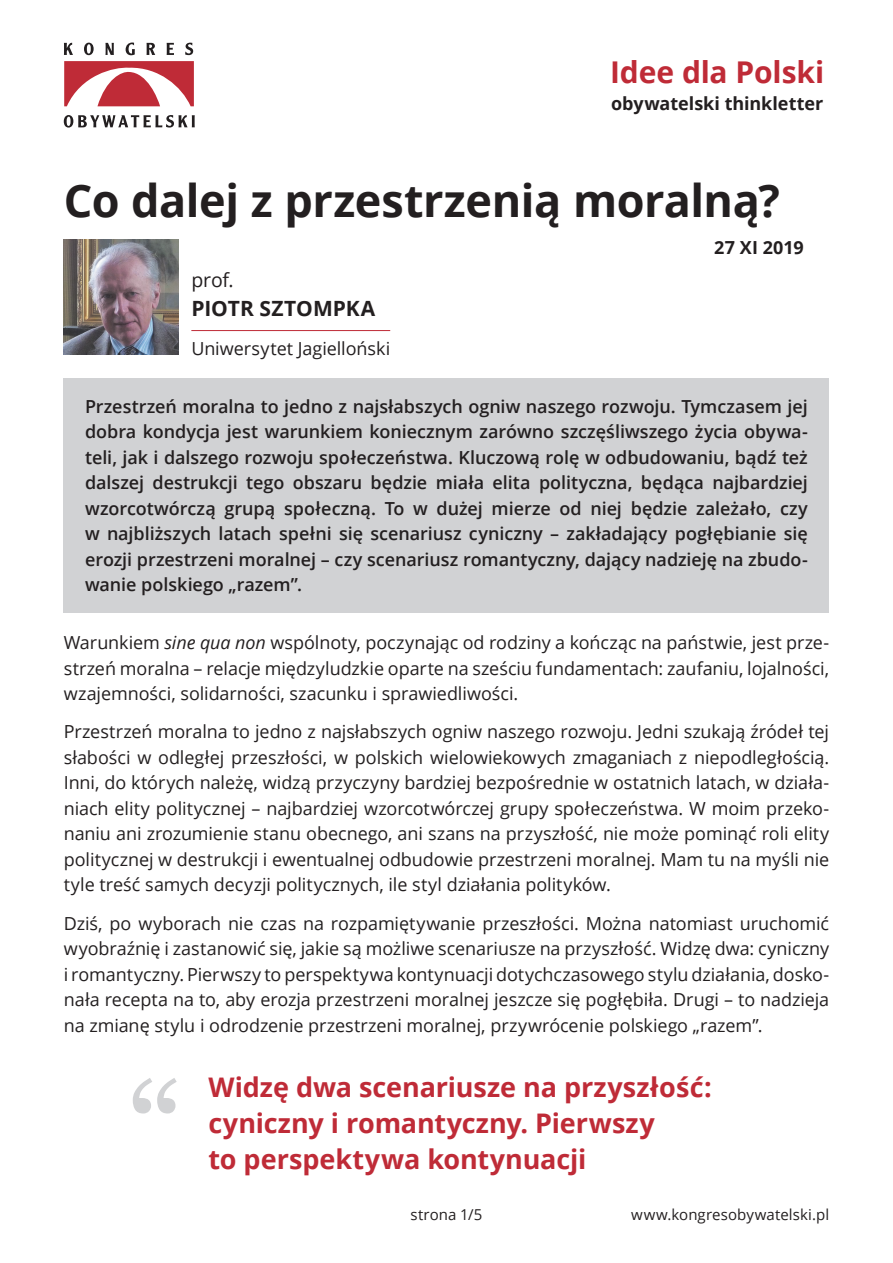
<style>
.page{position:relative;width:893px;height:1263px;background:#fff}
.page>*{position:absolute;margin:0;border:0;box-sizing:border-box;transform-origin:0 0}
.t1{font:135px "Georgia";color:#d1d2d4}
.Tytuł{font:700 45px "Open Sans";letter-spacing:-.01em;color:#231f20}
.t2{font:700 30px "Open Sans";letter-spacing:-.005em;color:#bf2b37}
.t3{font:700 27px/36px "Open Sans";color:#bf2b37}
.Imię_i_nazwisko{font:700 21px "Open Sans";color:#231f20}
.tytuł_naukowy{font:19.5px "Open Sans";color:#231f20}
.afiliacja_nadkreślon{font:18px/25.5px "Open Sans";letter-spacing:-.005em;color:#231f20;text-align:justify}
.Od_redakcji_-_tekst{font:600 18px/25.5px "Open Sans";letter-spacing:-.005em;color:#231f20;text-align:justify}
.t4{font:700 18px "Open Sans";color:#231f20}
.stopka{font:15px "Open Sans";letter-spacing:.005em;color:#231f20}
.numer_prawy{font:15px "Open Sans";letter-spacing:.005em;color:#231f20}
.s1{font-style:italic}
</style>
<div class="page">
<svg style="left:64px;top:43px;width:9px;height:12px"></svg>
<svg style="left:84px;top:43px;width:10px;height:12px"></svg>
<svg style="left:105px;top:43px;width:9px;height:12px"></svg>
<svg style="left:126px;top:43px;width:9px;height:12px"></svg>
<svg style="left:147px;top:43px;width:8px;height:12px"></svg>
<svg style="left:167px;top:43px;width:7px;height:12px"></svg>
<svg style="left:185px;top:43px;width:8px;height:12px"></svg>
<svg style="left:64px;top:115px;width:131px;height:13px"></svg>
<svg style="left:64px;top:61px;width:130px;height:45px"></svg>
<img style="left:64px;top:240px;width:115px;height:115px">
<hr style="left:191px;top:330px;width:199px;height:1px;background:#bf2b37">
<div style="left:64px;top:378px;width:765px;height:235px;background:#d1d2d4"></div>
<h3 class="t2" style="left:610px;top:51px;width:216px">Idee dla Polski</h3>
<p class="t4" style="left:611px;top:91px;width:214px">obywatelski thinkletter</p>
<p class="Tytuł" style="left:64px;top:169px;width:718px">Co dalej z przestrzenią moralną?</p>
<p class="tytuł_naukowy" style="left:191px;top:266px;width:44px">prof.</p>
<p class="Imię_i_nazwisko" style="left:191px;top:294px;width:186px">PIOTR SZTOMPKA</p>
<p class="afiliacja_nadkreślon" style="left:191px;top:335px;width:200px">Uniwersytet Jagielloński</p>
<p class="t4" style="left:714px;top:234px;width:91px">27 XI 2019</p>
<p class="Od_redakcji_-_tekst" style="left:85px;top:393px;width:724px">Przestrzeń moralna to jedno z najsłabszych ogniw naszego rozwoju. Tymczasem jej dobra kondycja jest warunkiem koniecznym zarówno szczęśliwszego życia obywa&shy;teli, jak i dalszego rozwoju społeczeństwa. Kluczową rolę w odbudowaniu, bądź też dalszej destrukcji tego obszaru będzie miała elita polityczna, będąca najbardziej wzorcotwórczą grupą społeczną. To w dużej mierze od niej będzie zależało, czy w najbliższych latach spełni się scenariusz cyniczny – zakładający pogłębianie się erozji przestrzeni moralnej – czy scenariusz romantyczny, dający nadzieję na zbudo&shy;wanie polskiego „razem”.</p>
<p class="afiliacja_nadkreślon" style="left:64px;top:629px;width:767px">Warunkiem <span class="s1">sine qua non</span> wspólnoty, poczynając od rodziny a kończąc na państwie, jest prze&shy;strzeń moralna – relacje międzyludzkie oparte na sześciu fundamentach: zaufaniu, lojalności, wzajemności, solidarności, szacunku i sprawiedliwości.</p>
<p class="afiliacja_nadkreślon" style="left:64px;top:719px;width:767px">Przestrzeń moralna to jedno z najsłabszych ogniw naszego rozwoju. Jedni szukają źródeł tej słabości w odległej przeszłości, w polskich wielowiekowych zmaganiach z niepodległością.<br>Inni, do których należę, widzą przyczyny bardziej bezpośrednie w ostatnich latach, w działa&shy;niach elity politycznej – najbardziej wzorcotwórczej grupy społeczeństwa. W moim przeko&shy;naniu ani zrozumienie stanu obecnego, ani szans na przyszłość, nie może pominąć roli elity politycznej w destrukcji i ewentualnej odbudowie przestrzeni moralnej. Mam tu na myśli nie tyle treść samych decyzji politycznych, ile styl działania polityków.</p>
<p class="afiliacja_nadkreślon" style="left:64px;top:910px;width:767px">Dziś, po wyborach nie czas na rozpamiętywanie przeszłości. Można natomiast uruchomić wyobraźnię i zastanowić się, jakie są możliwe scenariusze na przyszłość. Widzę dwa: cyniczny i romantyczny. Pierwszy to perspektywa kontynuacji dotychczasowego stylu działania, dosko&shy;nała recepta na to, aby erozja przestrzeni moralnej jeszcze się pogłębiła. Drugi – to nadzieja na zmianę stylu i odrodzenie przestrzeni moralnej, przywrócenie polskiego „razem”.</p>
<p class="t1" style="left:128px;top:1050px;width:57px">“</p>
<p class="t3" style="left:208px;top:1069px;width:505px">Widzę dwa scenariusze na przyszłość: cyniczny i romantyczny. Pierwszy<br>to perspektywa kontynuacji</p>
<p class="numer_prawy" style="left:410px;top:1205px;width:74px">strona 1/5</p>
<p class="stopka" style="left:631px;top:1205px;width:199px">www.kongresobywatelski.pl</p>
</div>
